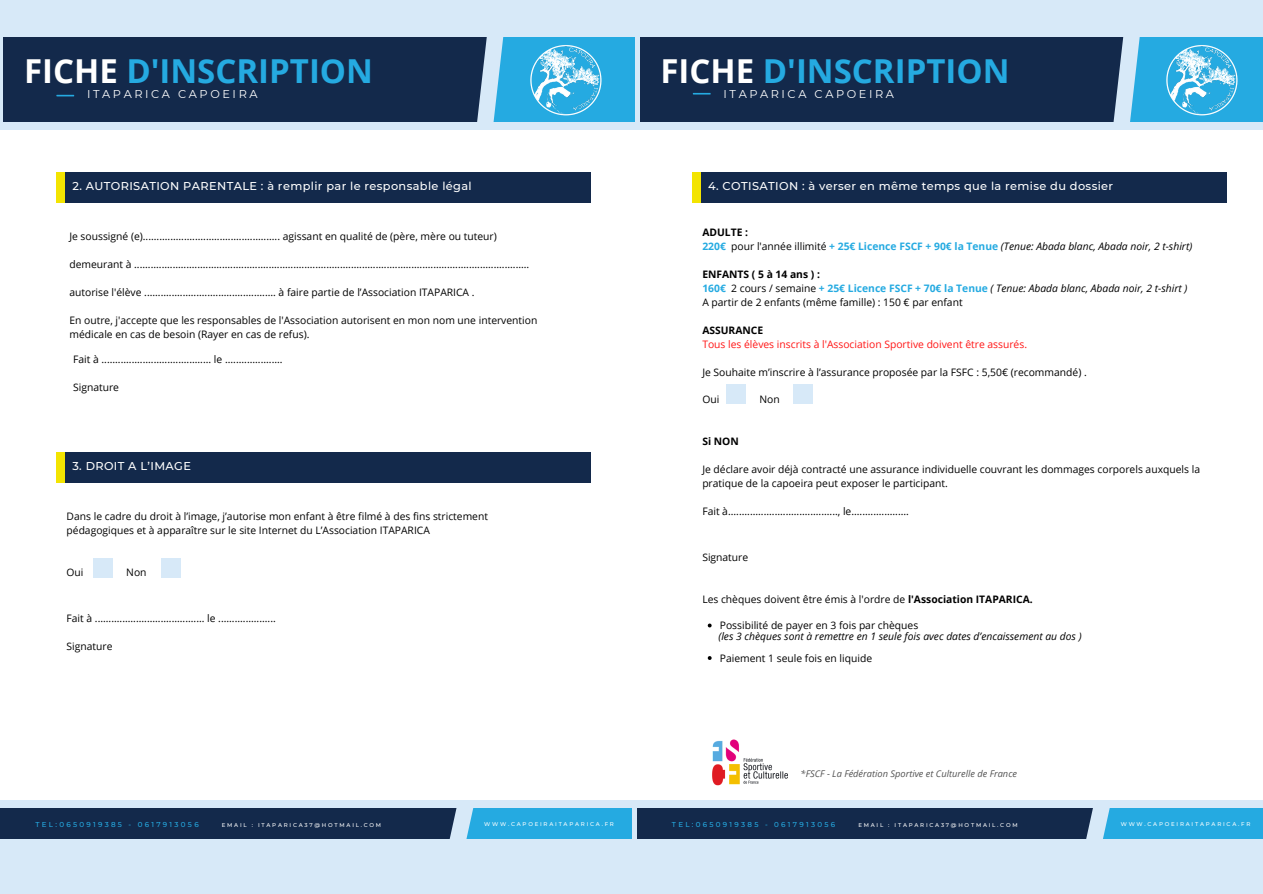
<style>
.page{position:relative;width:1263px;height:894px;background:#fff}
.page>*{position:absolute;margin:0;border:0;box-sizing:border-box;transform-origin:0 0}
.t1{font:700 33px "Open Sans";color:#25aae1}
.t2{font:500 11.4px "Montserrat";letter-spacing:.035em;color:#fff}
.t3{font:11.4px "Montserrat";letter-spacing:.23em;color:#fff}
.t4{font:500 11.25px "Montserrat";letter-spacing:.035em;color:#fff}
.t5{font:10.35px/14px "Open Sans";color:#000}
.t6{font:italic 10.35px/14px "Open Sans";color:#000}
.t7{font:10.35px "Open Sans";color:#ff1616}
.t8{font:700 10.35px "Open Sans";color:#000}
.t9{font:italic 9.3px "Open Sans";color:#545454}
.t10{font:500 7.05px "Montserrat";letter-spacing:.32em;color:#25aae1}
.t11{font:500 5.55px "Montserrat";letter-spacing:.32em;color:#fff}
.s1{color:#fff}
.s2{font-weight:700;font-style:normal}
.s3{font-weight:700;font-style:normal;color:#25aae1}
.s4{font-style:normal}
.s5{font-weight:700}
.s6{font-weight:700;color:#25aae1}
.s7{font-style:italic}
</style>
<div class="page">
<div style="left:0;top:0;width:636px;height:129px;background:#d7e9f8"></div>
<div style="left:3px;top:37px;width:487px;height:85px;background:#13294b"></div>
<svg style="left:57px;top:95px;width:17px;height:1px"></svg>
<div style="left:490px;top:37px;width:146px;height:85px;background:#25aae1"></div>
<svg style="left:467px;top:37px;width:48px;height:93px"></svg>
<img style="left:530px;top:45px;width:72px;height:71px">
<div style="left:0;top:799px;width:632px;height:94px;background:#d7e9f8"></div>
<div style="left:0;top:808px;width:460px;height:30px;background:#13294b"></div>
<div style="left:458px;top:808px;width:174px;height:30px;background:#25aae1"></div>
<svg style="left:438px;top:799px;width:47px;height:40px"></svg>
<div style="left:635px;top:0;width:628px;height:129px;background:#d7e9f8"></div>
<div style="left:640px;top:37px;width:487px;height:85px;background:#13294b"></div>
<svg style="left:693px;top:93px;width:17px;height:1px"></svg>
<div style="left:1126px;top:37px;width:137px;height:85px;background:#25aae1"></div>
<svg style="left:1103px;top:37px;width:48px;height:93px"></svg>
<img style="left:1166px;top:45px;width:72px;height:71px">
<div style="left:632px;top:799px;width:631px;height:94px;background:#d7e9f8"></div>
<div style="left:637px;top:808px;width:459px;height:30px;background:#13294b"></div>
<div style="left:1095px;top:808px;width:168px;height:30px;background:#25aae1"></div>
<svg style="left:1074px;top:799px;width:47px;height:40px"></svg>
<div style="left:56px;top:451px;width:21px;height:31px;background:#f3e401"></div>
<div style="left:65px;top:451px;width:525px;height:31px;background:#13294b"></div>
<div style="left:93px;top:557px;width:20px;height:20px;background:#d7e9f8"></div>
<div style="left:162px;top:557px;width:19px;height:20px;background:#d7e9f8"></div>
<div style="left:56px;top:172px;width:21px;height:30px;background:#f3e401"></div>
<div style="left:65px;top:172px;width:526px;height:30px;background:#13294b"></div>
<div style="left:693px;top:172px;width:20px;height:30px;background:#f3e401"></div>
<div style="left:701px;top:172px;width:525px;height:30px;background:#13294b"></div>
<div style="left:726px;top:384px;width:19px;height:19px;background:#d7e9f8"></div>
<div style="left:793px;top:384px;width:20px;height:19px;background:#d7e9f8"></div>
<img style="left:712px;top:739px;width:76px;height:47px">
<svg style="left:708px;top:623px;width:4px;height:4px"></svg>
<svg style="left:708px;top:656px;width:4px;height:3px"></svg>
<h1 class="t1" style="left:24px;top:48px;width:351px"><span class="s1">FICHE</span> D'INSCRIPTION</h1>
<p class="t3" style="left:87px;top:87px;width:172px">ITAPARICA CAPOEIRA</p>
<p class="t2" style="left:72px;top:179px;width:401px">2. AUTORISATION PARENTALE : à remplir par le responsable légal</p>
<p class="t5" style="left:69px;top:229px;width:429px">Je soussigné (e).................................................. agissant en qualité de (père, mère ou tuteur)</p>
<p class="t5" style="left:69px;top:257px;width:461px">demeurant à ................................................................................................................................................</p>
<p class="t5" style="left:69px;top:285px;width:407px">autorise l'élève ................................................ à faire partie de l’Association ITAPARICA .</p>
<p class="t5" style="left:69px;top:312px;width:469px">En outre, j'accepte que les responsables de l'Association autorisent en mon nom une intervention médicale en cas de besoin (Rayer en cas de refus).</p>
<p class="t5" style="left:73px;top:352px;width:211px">Fait à ........................................ le .....................</p>
<p class="t5" style="left:73px;top:380px;width:47px">Signature</p>
<p class="t4" style="left:72px;top:459px;width:120px">3. DROIT A L’IMAGE</p>
<p class="t5" style="left:67px;top:509px;width:423px">Dans le cadre du droit à l’image, j’autorise mon enfant à être filmé à des fins strictement pédagogiques et à apparaître sur le site Internet du L’Association ITAPARICA</p>
<p class="t5" style="left:67px;top:564px;width:18px">Oui</p>
<p class="t5" style="left:126px;top:564px;width:22px">Non</p>
<p class="t5" style="left:67px;top:611px;width:211px">Fait à ........................................ le .....................</p>
<p class="t5" style="left:67px;top:639px;width:47px">Signature</p>
<p class="t10" style="left:35px;top:820px;width:165px">TEL:0650919385 - 0617913056</p>
<p class="t11" style="left:222px;top:821px;width:161px">EMAIL : ITAPARICA37@HOTMAIL.COM</p>
<p class="t11" style="left:484px;top:820px;width:131px">WWW.CAPOEIRAITAPARICA.FR</p>
<h1 class="t1" style="left:660px;top:48px;width:351px"><span class="s1">FICHE</span> D'INSCRIPTION</h1>
<p class="t3" style="left:724px;top:87px;width:172px">ITAPARICA CAPOEIRA</p>
<p class="t2" style="left:708px;top:179px;width:406px">4. COTISATION : à verser en même temps que la remise du dossier</p>
<p class="t6" style="left:702px;top:225px;width:491px"><span class="s2">ADULTE :<br></span><span class="s3">220€</span> <span class="s4">pour l'année illimité</span> <span class="s3">+ 25€ Licence FSCF + 90€ la Tenue</span> (Tenue: Abada blanc, Abada noir, 2 t-shirt)</p>
<p class="t5" style="left:702px;top:267px;width:486px"><span class="s5">ENFANTS ( 5 à 14 ans ) :<br></span><span class="s6">160€</span> 2 cours / semaine <span class="s6">+ 25€ Licence FSCF + 70€ la Tenue</span> <span class="s7">( Tenue: Abada blanc, Abada noir, 2 t-shirt )<br></span>A partir de 2 enfants (même famille) : 150 € par enfant</p>
<p class="t8" style="left:702px;top:322px;width:62px">ASSURANCE</p>
<p class="t7" style="left:702px;top:336px;width:326px">Tous les élèves inscrits à l'Association Sportive doivent être assurés.</p>
<p class="t5" style="left:702px;top:364px;width:386px">Je Souhaite m’inscrire à l’assurance proposée par la FSFC : 5,50€ (recommandé) .</p>
<p class="t5" style="left:702px;top:392px;width:18px">Oui</p>
<p class="t5" style="left:759px;top:392px;width:22px">Non</p>
<p class="t8" style="left:702px;top:434px;width:38px">Si NON</p>
<p class="t5" style="left:702px;top:462px;width:499px">Je déclare avoir déjà contracté une assurance individuelle couvrant les dommages corporels auxquels la pratique de la capoeira peut exposer le participant.</p>
<p class="t5" style="left:702px;top:503px;width:208px">Fait à........................................, le.....................</p>
<p class="t5" style="left:702px;top:549px;width:47px">Signature</p>
<p class="t5" style="left:702px;top:591px;width:332px">Les chèques doivent être émis à l'ordre de <span class="s5">l'Association ITAPARICA.</span></p>
<p class="t6" style="left:718px;top:628px;width:365px">(les 3 chèques sont à remettre en 1 seule fois avec dates d’encaissement au dos )</p>
<p class="t5" style="left:720px;top:617px;width:200px">Possibilité de payer en 3 fois par chèques</p>
<p class="t5" style="left:720px;top:650px;width:154px">Paiement 1 seule fois en liquide</p>
<p class="t9" style="left:801px;top:766px;width:218px">*FSCF - La Fédération Sportive et Culturelle de France</p>
<p class="t10" style="left:672px;top:820px;width:165px">TEL:0650919385 - 0617913056</p>
<p class="t11" style="left:858px;top:821px;width:161px">EMAIL : ITAPARICA37@HOTMAIL.COM</p>
<p class="t11" style="left:1121px;top:820px;width:131px">WWW.CAPOEIRAITAPARICA.FR</p>
</div>
